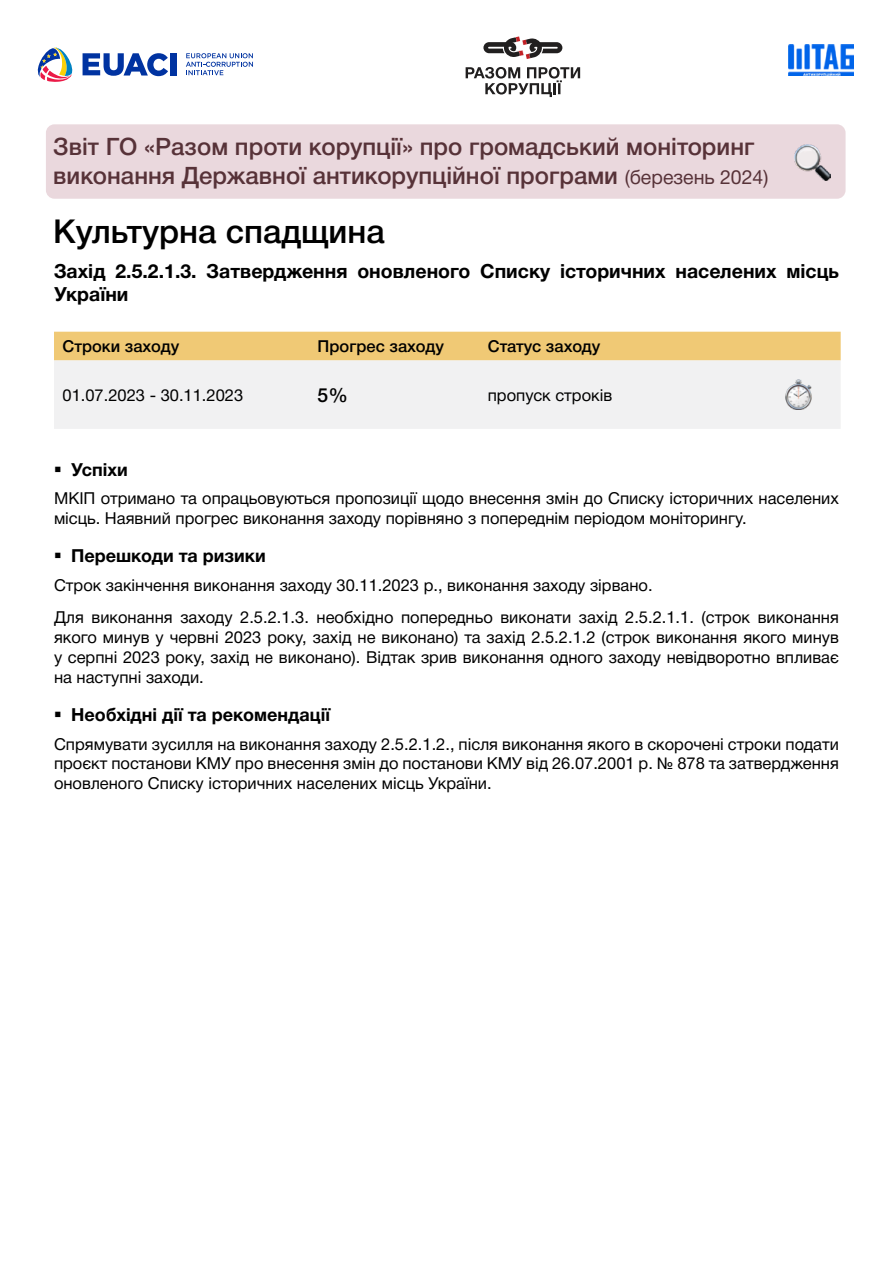
<style>
.page{position:relative;width:893px;height:1263px;background:#fff}
.page>*{position:absolute;margin:0;border:0;box-sizing:border-box;transform-origin:0 0}
.t1{font:500 33px "Helvetica Neue Cyr";color:#000}
.t2{font:500 24px/28.8px "Helvetica Neue Cyr";color:#573238}
.t3{font:700 19.5px/23.4px "Helvetica Neue Cyr";color:#000}
.t4{font:500 19.5px "Helvetica Neue Cyr";color:#000}
.t5{font:700 18px "Helvetica Neue Cyr";color:#000}
.t6{font:16.5px/19.8px "Helvetica Neue Cyr";color:#000}
.t7{font:500 16.5px "Helvetica Neue Cyr";color:#000}
.s1{font-weight:400;font-size:19.5px}
</style>
<div class="page">
<div style="left:46px;top:124px;width:799px;height:75px;background:#ead8dd;border-radius:9px"></div>
<svg style="left:483px;top:36px;width:79px;height:23px"></svg>
<svg style="left:466px;top:67px;width:114px;height:30px"></svg>
<svg style="left:186px;top:53px;width:67px;height:22px"></svg>
<svg style="left:37px;top:47px;width:36px;height:35px"></svg>
<svg style="left:83px;top:53px;width:85px;height:23px"></svg>
<div style="left:170px;top:53px;width:6px;height:22px;background:#0033a1"></div>
<img style="left:789px;top:45px;width:65px;height:31px">
<img style="left:794px;top:144px;width:36px;height:36px">
<div style="left:54px;top:332px;width:787px;height:28px;background:#f0c975"></div>
<div style="left:54px;top:360px;width:787px;height:69px;background:#f1f1f2"></div>
<img style="left:784px;top:380px;width:29px;height:30px">
<h2 class="t2" style="left:53px;top:133px;width:717px">Звіт ГО «Разом проти корупції» про громадський моніторинг виконання Державної антикорупційної програми <span class="s1">(березень 2024)</span></h2>
<h1 class="t1" style="left:53px;top:213px;width:333px">Культурна спадщина</h1>
<p class="t3" style="left:54px;top:259px;width:786px">Захід 2.5.2.1.3. Затвердження оновленого Списку історичних населених місць<br>України</p>
<p class="t7" style="left:63px;top:337px;width:118px">Строки заходу</p>
<p class="t7" style="left:318px;top:337px;width:128px">Прогрес заходу</p>
<p class="t7" style="left:488px;top:337px;width:114px">Статус заходу</p>
<p class="t6" style="left:63px;top:385px;width:182px">01.07.2023 - 30.11.2023</p>
<p class="t4" style="left:318px;top:384px;width:32px">5%</p>
<p class="t6" style="left:488px;top:385px;width:126px">пропуск строків</p>
<p class="t5" style="left:71px;top:459px;width:58px">Успіхи</p>
<p class="t6" style="left:54px;top:488px;width:786px">МКІП отримано та опрацьовуються пропозиції щодо внесення змін до Списку історичних населених місць. Наявний прогрес виконання заходу порівняно з попереднім періодом моніторингу.</p>
<p class="t5" style="left:71px;top:546px;width:196px">Перешкоди та ризики</p>
<p class="t6" style="left:54px;top:569px;width:786px;line-height:32.5px">Строк закінчення виконання заходу 30.11.2023 р., виконання заходу зірвано.<br>Для виконання заходу 2.5.2.1.3. необхідно попередньо виконати захід 2.5.2.1.1. (строк виконання</p>
<p class="t6" style="left:54px;top:627px;width:786px;text-align:justify">якого минув у червні 2023 року, захід не виконано) та захід 2.5.2.1.2 (строк виконання якого минув у серпні 2023 року, захід не виконано). Відтак зрив виконання одного заходу невідворотно впливає на наступні заходи.</p>
<p class="t5" style="left:71px;top:705px;width:261px">Необхідні дії та рекомендації</p>
<p class="t6" style="left:54px;top:734px;width:786px;text-align:justify">Спрямувати зусилля на виконання заходу 2.5.2.1.2., після виконання якого в скорочені строки подати проєкт постанови КМУ про внесення змін до постанови КМУ від 26.07.2001 р. № 878 та затвердження оновленого Списку історичних населених місць України.</p>
</div>
